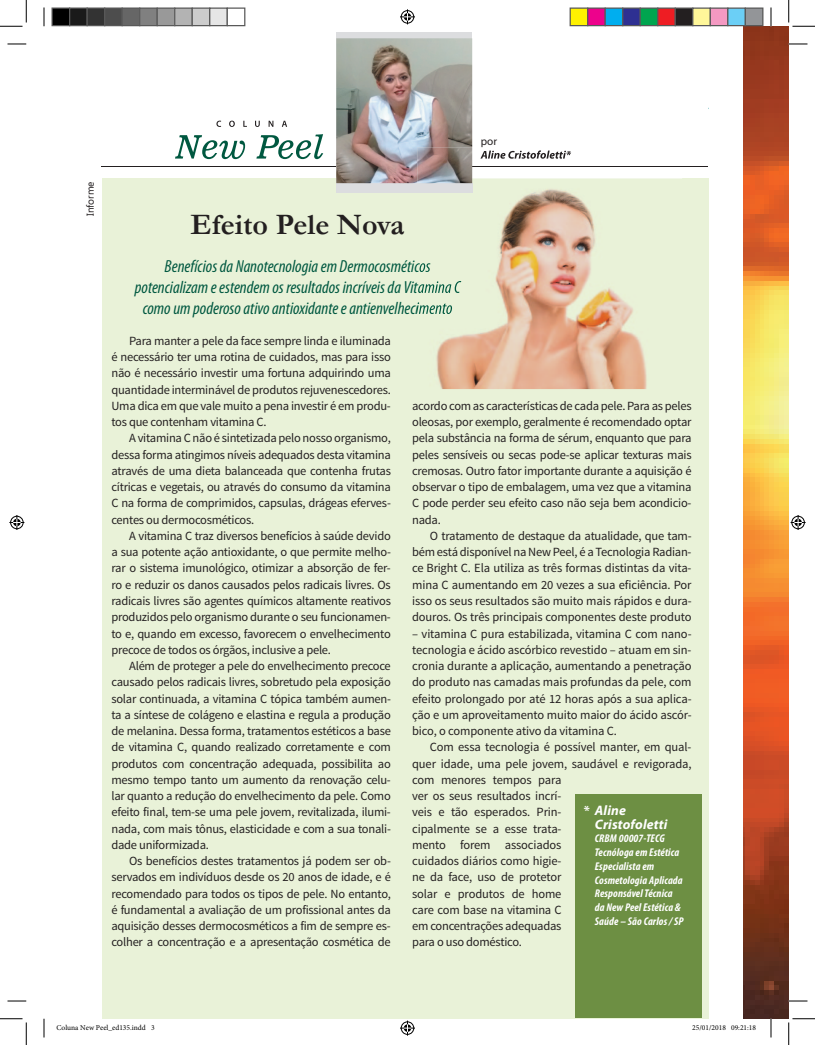
<style>
.page{position:relative;width:815px;height:1045px;background:#fff}
.page>*{position:absolute;margin:0;border:0;box-sizing:border-box;transform-origin:0 0}
.t1{font:700 29.88px "Garamond";color:#231f20}
.t2{font:italic condensed 17.5px/21px "Myriad Pro";color:#005840;text-align:center}
.t3{font:italic 700 13.75px/13.8px "Myriad Pro";letter-spacing:.01em;color:#fff}
.t4{font:12.5px/16.2px "Source Sans Pro";letter-spacing:-.02em;color:#231f20;text-align:justify}
.t5{font:italic 700 condensed 11.25px/13.8px "Myriad Pro";letter-spacing:.01em;color:#fff}
.t6{font:11.25px "Myriad Pro";color:#231f20}
.t7{font:10px "Ebrima";color:#231f20}
.t8{font:7.5px "Minion Pro";color:#000}
</style>
<div class="page">
<img style="left:742px;top:26px;width:46px;height:992px">
<hr style="left:104px;top:108px;width:604px;height:1px;background:#008991">
<hr style="left:101px;top:166px;width:606px;height:1px;background:#231f20">
<div style="left:102px;top:179px;width:606px;height:839px;background:#e9f2d8"></div>
<div style="left:575px;top:794px;width:127px;height:223px;background:#6d8f43"></div>
<div style="left:101px;top:51px;width:606px;height:108px;background:#fff"></div>
<div style="left:336px;top:32px;width:136px;height:160px;background:#dcdddf"></div>
<img style="left:336px;top:38px;width:136px;height:145px">
<svg style="left:175px;top:134px;width:148px;height:25px"></svg>
<svg style="left:216px;top:121px;width:71px;height:6px"></svg>
<img style="left:417px;top:179px;width:230px;height:210px">
<img style="left:417px;top:260px;width:13px;height:15px">
<img style="left:417px;top:281px;width:44px;height:15px">
<img style="left:417px;top:302px;width:35px;height:15px">
<img style="left:417px;top:148px;width:55px;height:44px">
<img style="left:480px;top:150px;width:91px;height:9px">
<svg style="left:8px;top:43px;width:18px;height:2px"></svg>
<svg style="left:788px;top:43px;width:19px;height:2px"></svg>
<svg style="left:8px;top:1000px;width:18px;height:1px"></svg>
<svg style="left:788px;top:1000px;width:19px;height:1px"></svg>
<svg style="left:43px;top:8px;width:2px;height:18px"></svg>
<svg style="left:43px;top:1018px;width:2px;height:19px"></svg>
<svg style="left:770px;top:8px;width:1px;height:18px"></svg>
<svg style="left:770px;top:1018px;width:1px;height:19px"></svg>
<svg style="left:0;top:0;width:27px;height:27px"></svg>
<svg style="left:0;top:1018px;width:27px;height:27px"></svg>
<svg style="left:788px;top:0;width:26px;height:27px"></svg>
<svg style="left:788px;top:1018px;width:26px;height:27px"></svg>
<svg style="left:400px;top:9px;width:15px;height:15px"></svg>
<svg style="left:400px;top:1020px;width:15px;height:15px"></svg>
<svg style="left:9px;top:515px;width:15px;height:15px"></svg>
<svg style="left:790px;top:515px;width:15px;height:15px"></svg>
<div style="left:52px;top:8px;width:18px;height:18px;background:#000"></div>
<div style="left:51px;top:8px;width:19px;height:18px;border:1px solid #595959"></div>
<div style="left:70px;top:8px;width:17px;height:18px;background:#1a1a1a"></div>
<div style="left:69px;top:8px;width:19px;height:18px;border:1px solid #595959"></div>
<div style="left:87px;top:8px;width:18px;height:18px;background:#333"></div>
<div style="left:86px;top:8px;width:19px;height:18px;border:1px solid #595959"></div>
<div style="left:105px;top:8px;width:17px;height:18px;background:#4d4d4d"></div>
<div style="left:104px;top:8px;width:19px;height:18px;border:1px solid #595959"></div>
<div style="left:122px;top:8px;width:18px;height:18px;background:#666"></div>
<div style="left:121px;top:8px;width:19px;height:18px;border:1px solid #595959"></div>
<div style="left:140px;top:8px;width:17px;height:18px;background:#808080"></div>
<div style="left:139px;top:8px;width:19px;height:18px;border:1px solid #595959"></div>
<div style="left:157px;top:8px;width:18px;height:18px;background:#999"></div>
<div style="left:156px;top:8px;width:19px;height:18px;border:1px solid #595959"></div>
<div style="left:175px;top:8px;width:17px;height:18px;background:#b3b3b3"></div>
<div style="left:174px;top:8px;width:19px;height:18px;border:1px solid #595959"></div>
<div style="left:192px;top:8px;width:18px;height:18px;background:#ccc"></div>
<div style="left:191px;top:8px;width:19px;height:18px;border:1px solid #595959"></div>
<div style="left:210px;top:8px;width:17px;height:18px;background:#e6e6e6"></div>
<div style="left:209px;top:8px;width:19px;height:18px;border:1px solid #595959"></div>
<div style="left:226px;top:8px;width:19px;height:18px;border:1px solid #595959"></div>
<div style="left:570px;top:8px;width:17px;height:18px;background:#fff101"></div>
<div style="left:569px;top:8px;width:19px;height:18px;border:1px solid #595959"></div>
<div style="left:587px;top:8px;width:18px;height:18px;background:#ed028c"></div>
<div style="left:587px;top:8px;width:18px;height:18px;border:1px solid #595959"></div>
<div style="left:605px;top:8px;width:17px;height:18px;background:#00aeef"></div>
<div style="left:604px;top:8px;width:19px;height:18px;border:1px solid #595959"></div>
<div style="left:622px;top:8px;width:18px;height:18px;background:#2e3092"></div>
<div style="left:622px;top:8px;width:18px;height:18px;border:1px solid #595959"></div>
<div style="left:640px;top:8px;width:17px;height:18px;background:#00a54f"></div>
<div style="left:639px;top:8px;width:19px;height:18px;border:1px solid #595959"></div>
<div style="left:657px;top:8px;width:18px;height:18px;background:#ee1d23"></div>
<div style="left:657px;top:8px;width:18px;height:18px;border:1px solid #595959"></div>
<div style="left:675px;top:8px;width:17px;height:18px;background:#231f20"></div>
<div style="left:674px;top:8px;width:19px;height:18px;border:1px solid #595959"></div>
<div style="left:692px;top:8px;width:18px;height:18px;background:#fff79a"></div>
<div style="left:692px;top:8px;width:18px;height:18px;border:1px solid #595959"></div>
<div style="left:710px;top:8px;width:17px;height:18px;background:#f499c2"></div>
<div style="left:709px;top:8px;width:19px;height:18px;border:1px solid #595959"></div>
<div style="left:727px;top:8px;width:18px;height:18px;background:#6bcff6"></div>
<div style="left:727px;top:8px;width:18px;height:18px;border:1px solid #595959"></div>
<div style="left:745px;top:8px;width:17px;height:18px;background:#939598"></div>
<div style="left:744px;top:8px;width:19px;height:18px;border:1px solid #595959"></div>
<p class="t7" style="left:83px;top:216px;width:36px;rotate:-90deg">Informe</p>
<p class="t6" style="left:480px;top:134px;width:18px">por</p>
<h1 class="t1" style="left:190px;top:205px;width:215px">Efeito Pele Nova</h1>
<h2 class="t2" style="left:135px;top:255px;width:327px">Benefícios da Nanotecnologia em Dermocosméticos potencializam e estendem os resultados incríveis da Vitamina C como um poderoso ativo antioxidante e antienvelhecimento</h2>
<p class="t4" style="left:111px;top:333px;width:281px;text-indent:18px">Para manter a pele da face sempre linda e iluminada é necessário ter uma rotina de cuidados, mas para isso não é necessário investir uma fortuna adquirindo uma quantidade interminável de produtos rejuvenescedores.<br>Uma dica em que vale muito a pena investir é em produ&shy;tos que contenham vitamina C.</p>
<p class="t4" style="left:111px;top:430px;width:281px;text-indent:18px">A vitamina C não é sintetizada pelo nosso organismo, dessa forma atingimos níveis adequados desta vitamina através de uma dieta balanceada que contenha frutas cítricas e vegetais, ou através do consumo da vitamina C na forma de comprimidos, capsulas, drágeas eferves&shy;centes ou dermocosméticos.</p>
<p class="t4" style="left:111px;top:528px;width:281px;text-indent:18px">A vitamina C traz diversos benefícios à saúde devido a sua potente ação antioxidante, o que permite melho&shy;rar o sistema imunológico, otimizar a absorção de fer&shy;ro e reduzir os danos causados pelos radicais livres. Os radicais livres são agentes químicos altamente reativos produzidos pelo organismo durante o seu funcionamen&shy;to e, quando em excesso, favorecem o envelhecimento precoce de todos os órgãos, inclusive a pele.</p>
<p class="t4" style="left:111px;top:658px;width:281px;text-indent:18px">Além de proteger a pele do envelhecimento precoce causado pelos radicais livres, sobretudo pela exposição solar continuada, a vitamina C tópica também aumen&shy;ta a síntese de colágeno e elastina e regula a produção de melanina. Dessa forma, tratamentos estéticos a base de vitamina C, quando realizado corretamente e com produtos com concentração adequada, possibilita ao mesmo tempo tanto um aumento da renovação celu&shy;lar quanto a redução do envelhecimento da pele. Como efeito final, tem-se uma pele jovem, revitalizada, ilumi&shy;nada, com mais tônus, elasticidade e com a sua tonali&shy;dade uniformizada.</p>
<p class="t4" style="left:111px;top:853px;width:281px;text-indent:18px">Os benefícios destes tratamentos já podem ser ob&shy;servados em indivíduos desde os 20 anos de idade, e é recomendado para todos os tipos de pele. No entanto, é fundamental a avaliação de um profissional antes da aquisição desses dermocosméticos a fim de sempre es&shy;colher a concentração e a apresentação cosmética de</p>
<p class="t4" style="left:412px;top:398px;width:281px">acordo com as características de cada pele. Para as peles oleosas, por exemplo, geralmente é recomendado optar pela substância na forma de sérum, enquanto que para peles sensíveis ou secas pode-se aplicar texturas mais cremosas. Outro fator importante durante a aquisição é observar o tipo de embalagem, uma vez que a vitamina C pode perder seu efeito caso não seja bem acondicio&shy;nada.</p>
<p class="t4" style="left:412px;top:528px;width:281px;text-indent:18px">O tratamento de destaque da atualidade, que tam&shy;bém está disponível na New Peel, é a Tecnologia Radian&shy;ce Bright C. Ela utiliza as três formas distintas da vita&shy;mina C aumentando em 20 vezes a sua eficiência. Por isso os seus resultados são muito mais rápidos e dura&shy;douros. Os três principais componentes deste produto</p>
<p class="t4" style="left:412px;top:625px;width:281px">– vitamina C pura estabilizada, vitamina C com nano&shy;tecnologia e ácido ascórbico revestido – atuam em sin&shy;cronia durante a aplicação, aumentando a penetração do produto nas camadas mais profundas da pele, com efeito prolongado por até 12 horas após a sua aplica&shy;ção e um aproveitamento muito maior do ácido ascór&shy;bico, o componente ativo da vitamina C.</p>
<p class="t4" style="left:412px;top:739px;width:281px;text-align:left;text-indent:18px">Com essa tecnologia é possível manter, em qual&shy;quer idade, uma pele jovem, saudável e revigorada, com menores tempos para<br>ver os seus resultados incrí-<br>veis e tão esperados. Prin-<br>cipalmente se a esse trata-<br>mento forem associados<br>cuidados diários como higie-<br>ne da face, uso de protetor<br>solar e produtos de home<br>care com base na vitamina C<br>em concentrações adequadas<br>para o uso doméstico.</p>
<p class="t3" style="left:594px;top:803px;width:74px">Aline<br>Cristofoletti</p>
<p class="t5" style="left:594px;top:831px;width:90px">CRBM 00007-TECG<br>Tecnóloga em Estética<br>Especialista em<br>Cosmetologia Aplicada<br>Responsável Técnica da New Peel Estética &amp;<br>Saúde – São Carlos / SP</p>
<p class="t8" style="left:56px;top:1022px;width:100px">Coluna New Peel_ed135.indd 3</p>
<p class="t8" style="left:692px;top:1022px;width:65px">25/01/2018 09:21:18</p>
</div>
